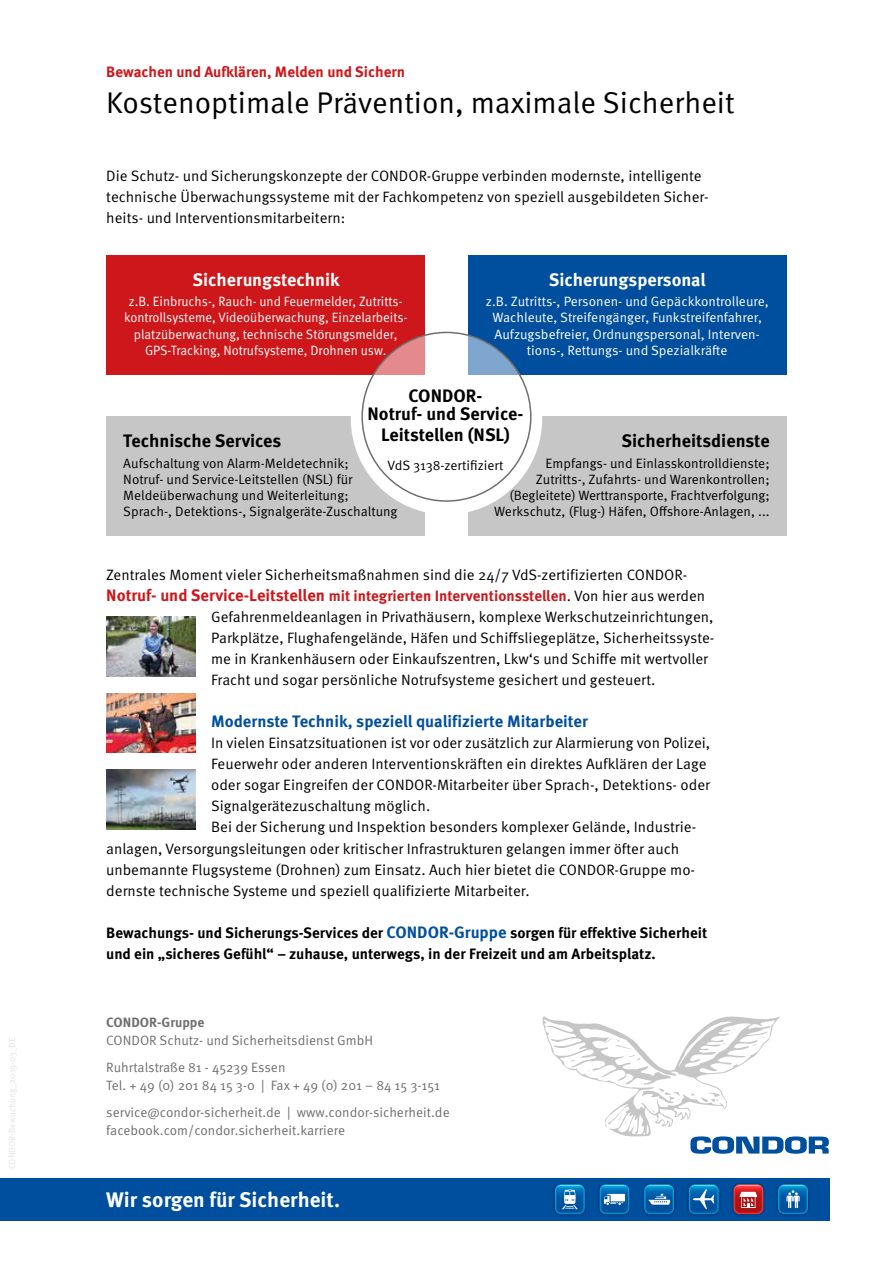
<style>
.page{position:relative;width:893px;height:1263px;background:#fff}
.page>*{position:absolute;margin:0;border:0;box-sizing:border-box;transform-origin:0 0}
.t1{font:30px "Meta OT Norm";color:#000}
.t2{font:700 21px "Meta OT";color:#fff}
.t3{font:700 18px/18px "Meta OT";color:#000;text-align:center}
.t4{font:700 18px "Meta OT";color:#fff}
.t5{font:700 16.5px "Meta OT";color:#004f9f}
.t6{font:15px/21px "Meta OT Norm";color:#000}
.t7{font:700 15px/21px "Meta OT";color:#000}
.t8{font:700 15px "Meta OT";color:#cd171a}
.t9{font:13.5px/16.2px "Meta OT Norm";color:#000;text-align:right}
.t10{font:13.5px/26.8px "Meta OT Norm";color:#706f6f}
.t11{font:13.5px/16.2px "Meta OT Norm";color:#fff;text-align:center;scale:.95 1}
.t12{font:13.5px/16.2px "Meta OT Norm";color:#fff;text-align:center}
.t13{font:700 13.5px "Meta OT";color:#706f6f}
.s1{font-size:16.5px}
.s2{font-family:"Meta OT Norm";font-weight:400;color:#000}
.s3{font-size:16.5px;color:#004f9f}
</style>
<div class="page">
<div style="left:0;top:1178px;width:829px;height:42px;background:#004f9f"></div>
<div style="left:730px;top:1181px;width:36px;height:36px;background:#000;opacity:.4"></div>
<svg style="left:734px;top:1185px;width:29px;height:29px"></svg>
<div style="left:686px;top:1181px;width:36px;height:36px;background:#000;opacity:.4"></div>
<svg style="left:689px;top:1184px;width:30px;height:30px"></svg>
<svg style="left:689px;top:1185px;width:29px;height:29px"></svg>
<div style="left:775px;top:1181px;width:36px;height:36px;background:#000;opacity:.4"></div>
<svg style="left:778px;top:1184px;width:30px;height:30px"></svg>
<svg style="left:778px;top:1185px;width:29px;height:29px"></svg>
<div style="left:552px;top:1181px;width:36px;height:36px;background:#000;opacity:.4"></div>
<svg style="left:555px;top:1184px;width:30px;height:30px"></svg>
<svg style="left:555px;top:1185px;width:29px;height:29px"></svg>
<div style="left:596px;top:1181px;width:36px;height:36px;background:#000;opacity:.4"></div>
<svg style="left:600px;top:1184px;width:29px;height:30px"></svg>
<svg style="left:600px;top:1185px;width:29px;height:29px"></svg>
<div style="left:641px;top:1181px;width:36px;height:36px;background:#000;opacity:.4"></div>
<svg style="left:644px;top:1184px;width:30px;height:30px"></svg>
<svg style="left:645px;top:1185px;width:29px;height:29px"></svg>
<svg style="left:733px;top:1184px;width:30px;height:30px"></svg>
<svg style="left:542px;top:1016px;width:287px;height:138px"></svg>
<div style="left:468px;top:417px;width:319px;height:119px;background:#c6c6c6"></div>
<div style="left:106px;top:417px;width:319px;height:119px;background:#c6c6c6"></div>
<div style="left:351px;top:323px;width:191px;height:191px;background:#fff;border-radius:50%"></div>
<div style="left:106px;top:255px;width:319px;height:119px;background:#cd171a"></div>
<div style="left:468px;top:255px;width:319px;height:119px;background:#004f9f"></div>
<div style="left:362px;top:332px;width:169px;height:169px;background:#fff;border-radius:50%"></div>
<img style="left:106px;top:617px;width:90px;height:59px">
<img style="left:106px;top:693px;width:90px;height:60px">
<img style="left:106px;top:770px;width:90px;height:59px">
<p class="t8" style="left:106px;top:63px;width:300px">Bewachen und Aufklären, Melden und Sichern</p>
<h1 class="t1" style="left:106px;top:85px;width:630px">Kostenoptimale Prävention, maximale Sicherheit</h1>
<p class="t6" style="left:106px;top:166px;width:604px">Die Schutz- und Sicherungskonzepte der CONDOR-Gruppe verbinden modernste, intelligente technische Überwachungssysteme mit der Fachkompetenz von speziell ausgebildeten Sicher&shy;heits- und Interventionsmitarbeitern:</p>
<p class="t4" style="left:192px;top:268px;width:149px">Sicherungstechnik</p>
<p class="t11" style="left:124px;top:294px;width:300px">z.B. Einbruchs-, Rauch- und Feuermelder, Zutritts&shy;kontrollsysteme, Videoüberwachung, Einzelarbeits&shy;platzüberwachung, technische Störungsmelder, GPS-Tracking, Notrufsysteme, Drohnen usw.</p>
<p class="t4" style="left:549px;top:268px;width:158px">Sicherungspersonal</p>
<p class="t12" style="left:486px;top:294px;width:284px">z.B. Zutritts-, Personen- und Gepäckkontrolleure, Wachleute, Streifengänger, Funkstreifenfahrer, Aufzugsbefreier, Ordnungspersonal, Interven&shy;tions-, Rettungs- und Spezialkräfte</p>
<p class="t3" style="left:368px;top:387px;width:157px">CONDOR-<br>Notruf- und Service-</p>
<p class="t3" style="left:381px;top:426px;width:130px">Leitstellen (NSL)</p>
<p class="t9" style="left:388px;top:458px;width:117px">VdS 3138-zertifiziert</p>
<p class="t3" style="left:123px;top:432px;width:159px">Technische Services</p>
<p class="t9" style="left:123px;top:455px;width:276px;text-align:left">Aufschaltung von Alarm-Meldetechnik;<br>Notruf- und Service-Leitstellen (NSL) für Meldeüberwachung und Weiterleitung; Sprach-, Detektions-, Signalgeräte-Zuschaltung</p>
<p class="t3" style="left:621px;top:432px;width:150px">Sicherheitsdienste</p>
<p class="t9" style="left:494px;top:455px;width:277px">Empfangs- und Einlasskontrolldienste; Zutritts-, Zufahrts- und Warenkontrollen; (Begleitete) Werttransporte, Frachtverfolgung; Werkschutz, (Flug-) Häfen, Offshore-Anlagen, ...</p>
<p class="t6" style="left:106px;top:565px;width:582px">Zentrales Moment vieler Sicherheitsmaßnahmen sind die 24/7 VdS-zertifizierten CONDOR-</p>
<p class="t8" style="left:106px;top:587px;width:600px"><span class="s1">Notruf- und Service-Leitstellen</span> mit integrierten Interventionsstellen<span class="s2">. Von hier aus werden</span></p>
<p class="t6" style="left:211px;top:607px;width:505px">Gefahrenmeldeanlagen in Privathäusern, komplexe Werkschutzeinrichtungen, Parkplätze, Flughafengelände, Häfen und Schiffsliegeplätze, Sicherheitssyste&shy;me in Krankenhäusern oder Einkaufszentren, Lkw‘s und Schiffe mit wertvoller Fracht und sogar persönliche Notrufsysteme gesichert und gesteuert.</p>
<p class="t5" style="left:211px;top:711px;width:378px">Modernste Technik, speziell qualifizierte Mitarbeiter</p>
<p class="t6" style="left:211px;top:733px;width:500px">In vielen Einsatzsituationen ist vor oder zusätzlich zur Alarmierung von Polizei,</p>
<p class="t6" style="left:211px;top:754px;width:497px">Feuerwehr oder anderen Interventionskräften ein direktes Aufklären der Lage</p>
<p class="t6" style="left:211px;top:775px;width:500px">oder sogar Eingreifen der CONDOR-Mitarbeiter über Sprach-, Detektions- oder</p>
<p class="t6" style="left:211px;top:796px;width:221px">Signalgerätezuschaltung möglich.</p>
<p class="t6" style="left:211px;top:817px;width:487px">Bei der Sicherung und Inspektion besonders komplexer Gelände, Industrie-</p>
<p class="t6" style="left:106px;top:838px;width:574px">anlagen, Versorgungsleitungen oder kritischer Infrastrukturen gelangen immer öfter auch</p>
<p class="t6" style="left:106px;top:859px;width:590px">unbemannte Flugsysteme (Drohnen) zum Einsatz. Auch hier bietet die CONDOR-Gruppe mo-</p>
<p class="t6" style="left:106px;top:880px;width:425px">dernste technische Systeme und speziell qualifizierte Mitarbeiter.</p>
<p class="t7" style="left:106px;top:922px;width:602px">Bewachungs- und Sicherungs-Services der <span class="s3">CONDOR-Gruppe</span> sorgen für effektive Sicherheit und ein „sicheres Gefühl“ – zuhause, unterwegs, in der Freizeit und am Arbeitsplatz.</p>
<p class="t13" style="left:106px;top:1013px;width:100px">CONDOR-Gruppe</p>
<p class="t10" style="left:106px;top:1027px;width:268px">CONDOR Schutz- und Sicherheitsdienst GmbH<br>Ruhrtalstraße 81 - 45239 Essen</p>
<p class="t10" style="left:106px;top:1072px;width:345px">Tel. + 49 (0) 201 84 15 3-0 | Fax + 49 (0) 201 – 84 15 3-151 service@condor-sicherheit.de | www.condor-sicherheit.de</p>
<p class="t10" style="left:106px;top:1117px;width:240px">facebook.com/condor.sicherheit.karriere</p>
<h2 class="t2" style="left:106px;top:1186px;width:235px">Wir sorgen für Sicherheit.</h2>
</div>
